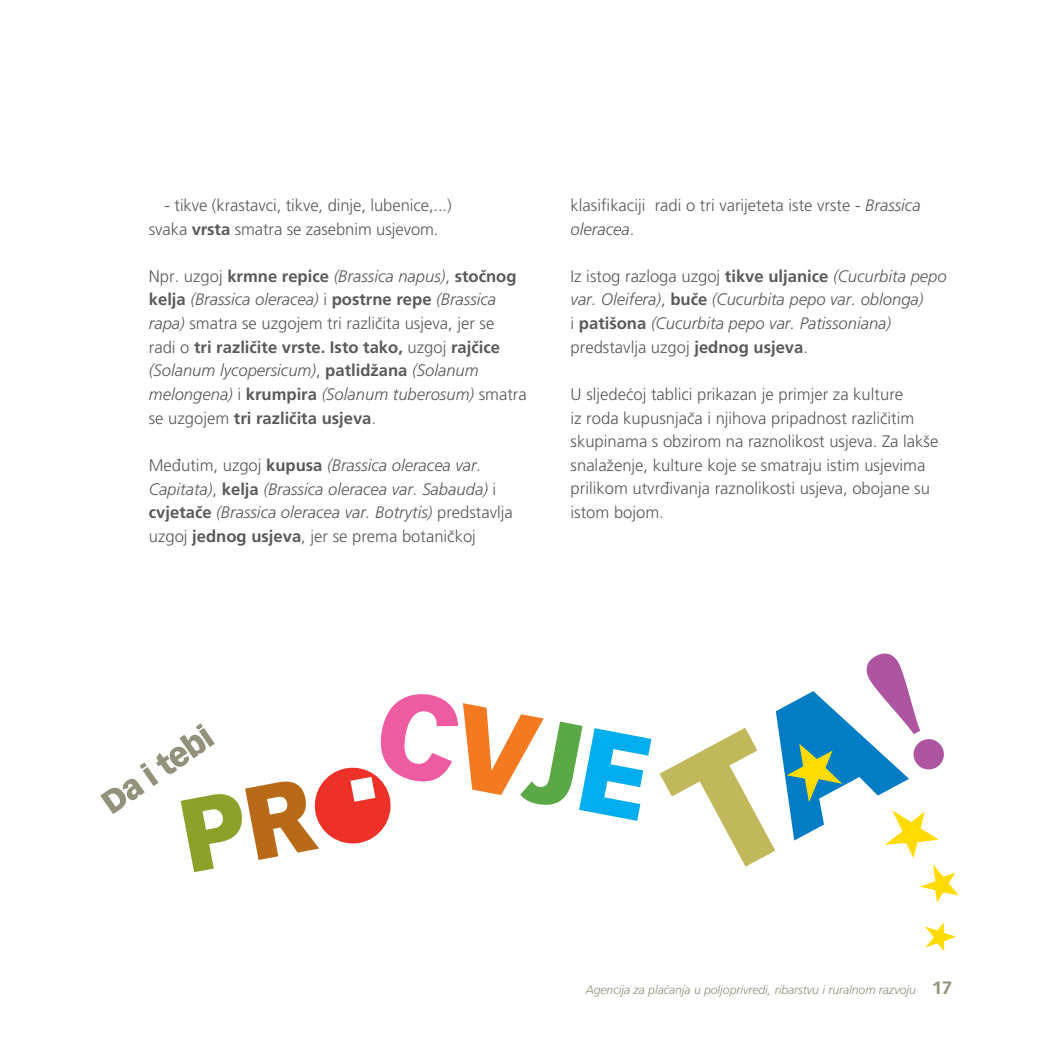
<style>
.page{position:relative;width:1042px;height:1042px;background:#fff}
.page>*{position:absolute;margin:0;border:0;box-sizing:border-box;transform-origin:0 0}
.t1{font:300 16.62px/23.6px "Frutiger";color:#58595b}
.t2{font:italic 300 16.62px/23.6px "Frutiger";color:#58595b}
.t3{font:700 16.62px "Frutiger Roman";color:#58595b}
.t4{font:italic 300 12.25px "Frutiger";letter-spacing:-.005em;color:#93917c}
.s1{font-family:"Frutiger Roman";font-weight:700}
.s2{font-family:"Frutiger";font-weight:300}
.s3{font-family:"Frutiger";font-weight:300;font-style:italic}
.s4{font-style:italic}
.s5{font-style:normal}
.s6{font-family:"Frutiger Roman";font-weight:700;font-style:normal}
.s7{font-family:"Vectora";font-weight:700;font-style:normal;font-size:17.5px}
</style>
<div class="page">
<svg style="left:100px;top:694px;width:551px;height:178px"></svg>
<svg style="left:659px;top:653px;width:300px;height:249px"></svg>
<svg style="left:925px;top:922px;width:31px;height:29px"></svg>
<p class="t1" style="left:149px;top:193px;width:304px;text-indent:16px">- tikve (krastavci, tikve, dinje, lubenice,...) svaka <span class="s1">vrsta</span> smatra se zasebnim usjevom.</p>
<p class="t3" style="left:149px;top:266px;width:369px"><span class="s2">Npr. uzgoj</span> krmne repice <span class="s3">(Brassica napus)</span><span class="s2">,</span> stočnog</p>
<p class="t1" style="left:149px;top:288px;width:349px"><span class="s1">kelja</span> <span class="s4">(Brassica oleracea)</span> i <span class="s1">postrne repe</span> <span class="s4">(Brassica rapa)</span> smatra se uzgojem tri različita usjeva, jer se</p>
<p class="t3" style="left:149px;top:337px;width:353px"><span class="s2">radi o</span> tri različite vrste. Isto tako, <span class="s2">uzgoj</span> rajčice</p>
<p class="t2" style="left:149px;top:359px;width:379px">(Solanum lycopersicum)<span class="s5">,</span> <span class="s6">patlidžana</span> (Solanum melongena) <span class="s5">i</span> <span class="s6">krumpira</span> (Solanum tuberosum) <span class="s5">smatra</span></p>
<p class="t3" style="left:149px;top:408px;width:229px"><span class="s2">se uzgojem</span> tri različita usjeva<span class="s2">.</span></p>
<p class="t2" style="left:149px;top:453px;width:365px"><span class="s5">Međutim, uzgoj</span> <span class="s6">kupusa</span> (Brassica oleracea var.<br>Capitata)<span class="s5">,</span> <span class="s6">kelja</span> (Brassica oleracea var. Sabauda) <span class="s5">i </span><span class="s6">cvjetače</span> (Brassica oleracea var. Botrytis) <span class="s5">predstavlja uzgoj</span> <span class="s6">jednog usjeva</span><span class="s5">, jer se prema botaničkoj</span></p>
<p class="t1" style="left:570px;top:193px;width:351px">klasifikaciji radi o tri varijeteta iste vrste - <span class="s4">Brassica oleracea</span>.</p>
<p class="t2" style="left:570px;top:264px;width:378px"><span class="s5">Iz istog razloga uzgoj</span> <span class="s6">tikve uljanice</span> (Cucurbita pepo var. Oleifera)<span class="s5">,</span> <span class="s6">buče</span> (Cucurbita pepo var. oblonga)<br><span class="s5">i</span> <span class="s6">patišona</span> (Cucurbita pepo var. Patissoniana) <span class="s5">predstavlja uzgoj</span> <span class="s6">jednog usjeva</span><span class="s5">.</span></p>
<p class="t1" style="left:570px;top:382px;width:369px">U sljedećoj tablici prikazan je primjer za kulture<br>iz roda kupusnjača i njihova pripadnost različitim skupinama s obzirom na raznolikost usjeva. Za lakše snalaženje, kulture koje se smatraju istim usjevima prilikom utvrđivanja raznolikosti usjeva, obojane su istom bojom.</p>
<p class="t4" style="left:586px;top:982px;width:368px">Agencija za plaćanja u poljoprivredi, ribarstvu i ruralnom razvoju <span class="s7">17</span></p>
</div>
